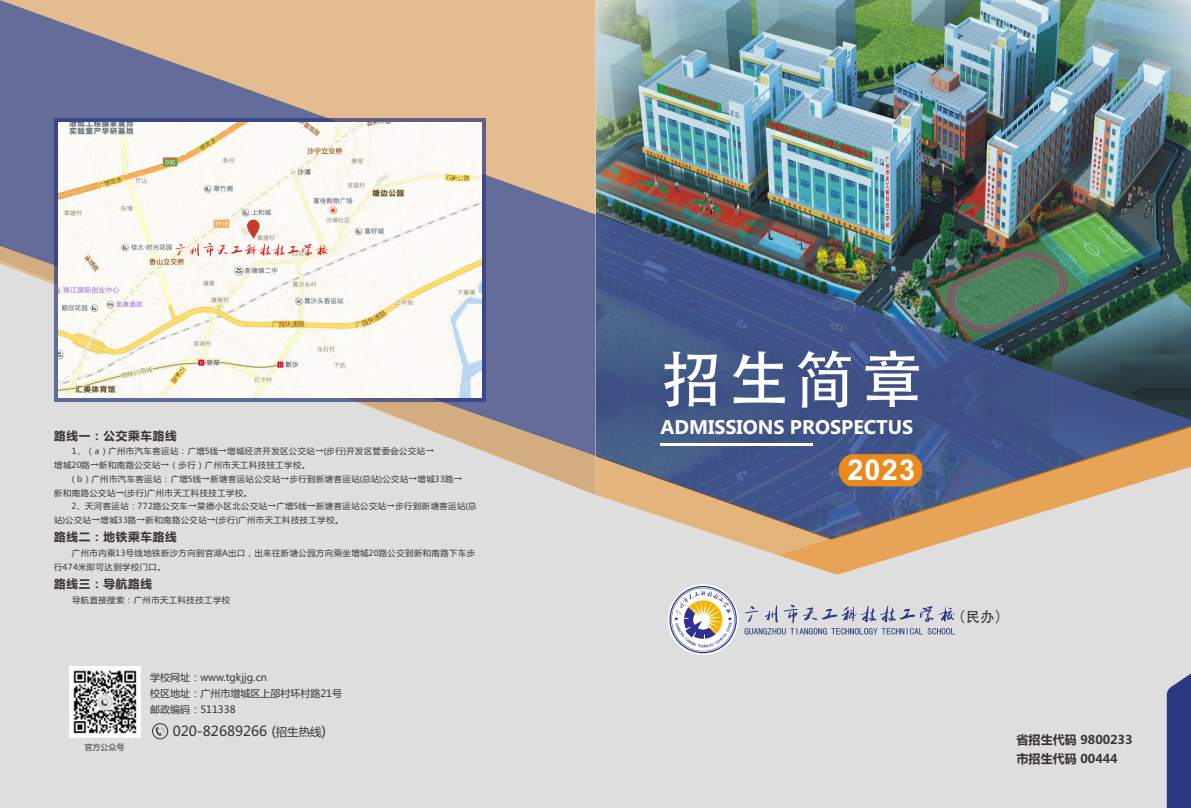
<style>
.page{position:relative;width:1191px;height:808px;background:#fff}
.page>*{position:absolute;margin:0;border:0;box-sizing:border-box;transform-origin:0 0}
.t1{font:61.4px "Adobe Heiti Std";color:#fff}
.t2{font:700 28.8px "Arial";color:#fff}
.t3{font:700 19.8px "Ebrima";color:#fff}
.t4{font:14px "Adobe Heiti Std";color:#383330}
.t5{font:13.7px "Microsoft Ya Hei";color:#383330}
.t6{font:700 12.1px/18.8px "Microsoft Ya Hei";color:#383330}
.t7{font:700 11.6px "Microsoft Ya Hei";letter-spacing:.06em;color:#383330}
.t8{font:10px/15.6px "Microsoft Ya Hei";color:#383330}
.t9{font:8.3px/13.7px "Microsoft Ya Hei";letter-spacing:.06em;color:#383330}
.t10{font:8px "Microsoft Ya Hei";color:#383330}
.s1{font-size:11.4px}
</style>
<div class="page">
<div style="left:0;top:495px;width:1191px;height:313px;background:#dedede"></div>
<img style="left:595px;top:0;width:596px;height:214px">
<svg style="left:1166px;top:668px;width:25px;height:140px;background:#414c8d"></svg>
<img style="left:595px;top:214px;width:596px;height:240px">
<svg style="left:778px;top:423px;width:413px;height:152px;background:#a69e9f"></svg>
<hr style="left:660px;top:443px;width:152px;height:2px;background:#fff">
<svg style="left:667px;top:584px;width:71px;height:71px"></svg>
<svg style="left:744px;top:605px;width:211px;height:29px;background:#bec0cd"></svg>
<svg style="left:595px;top:454px;width:327px;height:121px;background:#a99992"></svg>
<svg style="left:0;top:456px;width:595px;height:39px;background:#dddad6"></svg>
<svg style="left:0;top:0;width:595px;height:456px;background:#b3a5a2"></svg>
<div style="left:54px;top:118px;width:431px;height:284px;background:#2b3882;opacity:.7"></div>
<img style="left:58px;top:123px;width:423px;height:275px">
<svg style="left:247px;top:220px;width:13px;height:19px"></svg>
<svg style="left:175px;top:243px;width:152px;height:13px"></svg>
<svg style="left:152px;top:723px;width:16px;height:16px"></svg>
<img style="left:69px;top:666px;width:71px;height:71px">
<h3 class="t7" style="left:54px;top:430px;width:124px">路线一：公交乘车路线</h3>
<p class="t9" style="left:54px;top:445px;width:381px;text-indent:18px">1、（a）广州市汽车客运站：广增5线→增城经济开发区公交站→(步行)开发区管委会公交站→增城20路→新和南路公交站→（步行）广州市天工科技技工学校。</p>
<p class="t9" style="left:54px;top:473px;width:409px;text-indent:15px">（b）广州市汽车客运站：广增5线→新塘客运站公交站→步行到新塘客运站(总站)公交站→增城33路→新和南路公交站→(步行)广州市天工科技技工学校。</p>
<p class="t9" style="left:54px;top:500px;width:424px;text-indent:17px">2、天河客运站：772路公交车→棠德小区北公交站→广增5线→新塘客运站公交站→步行到新塘客运站(总站)公交站→增城33路→新和南路公交站→(步行)广州市天工科技技工学校。</p>
<h3 class="t7" style="left:54px;top:532px;width:124px">路线二：地铁乘车路线</h3>
<p class="t9" style="left:54px;top:547px;width:422px;text-indent:18px">广州市内乘13号线地铁新沙方向到官湖A出口，出来往新塘公园方向乘坐增城20路公交到新和南路下车步行474米即可达到学校门口。</p>
<h3 class="t7" style="left:54px;top:578px;width:100px">路线三：导航路线</h3>
<p class="t9" style="left:72px;top:593px;width:160px">导航直接搜索：广州市天工科技技工学校</p>
<h1 class="t1" style="left:660px;top:348px;width:264px">招生简章</h1>
<h3 class="t3" style="left:660px;top:419px;width:254px">ADMISSIONS PROSPECTUS</h3>
<h2 class="t2" style="left:847px;top:459px;width:69px">2023</h2>
<h3 class="t4" style="left:951px;top:609px;width:59px">（民办）</h3>
<p class="t8" style="left:150px;top:671px;width:193px">学校网址：www.tgkjjg.cn<br>校区地址：广州市增城区上邵村环村路21号邮政编码：511338</p>
<h3 class="t5" style="left:173px;top:725px;width:155px">020-82689266 (<span class="s1">招生热线</span>)</h3>
<p class="t10" style="left:85px;top:744px;width:41px">官方公众号</p>
<h3 class="t6" style="left:1016px;top:731px;width:117px">省招生代码 9800233市招生代码 00444</h3>
</div>
